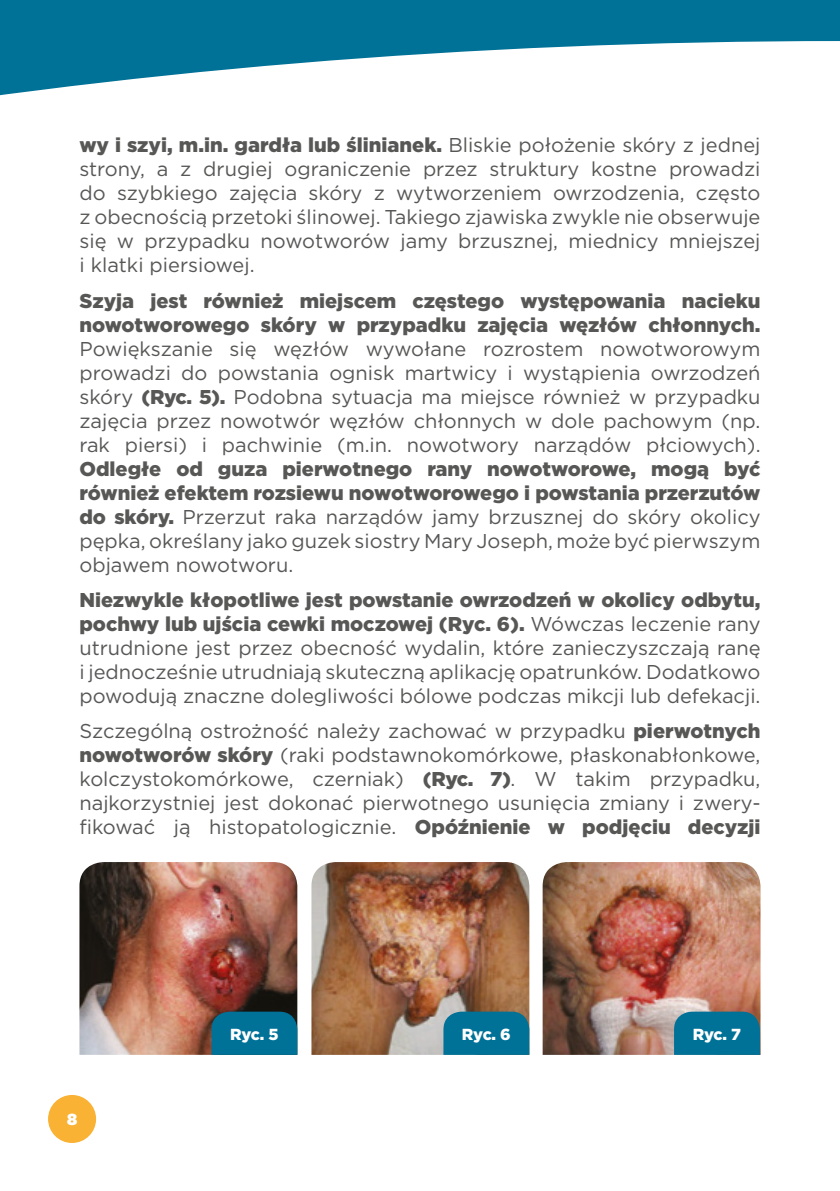
<style>
.page{position:relative;width:840px;height:1191px;background:#fff}
.page>*{position:absolute;margin:0;border:0;box-sizing:border-box;transform-origin:0 0}
.t1{font:20px/24px "Gotham";color:#575756;text-align:justify}
.t2{font:900 20px/24px "Gotham";color:#575756}
.t3{font:900 16px "Gotham";color:#fff}
.t4{font:900 16px "Gotham";color:#fff}
.s1{font-weight:900}
</style>
<div class="page">
<div style="left:0;top:0;width:839px;height:1191px;background:#007197"></div>
<div style="left:0;top:41px;width:839px;height:1150px;background:#fff"></div>
<div style="left:48px;top:1095px;width:48px;height:48px;background:#f9b234;border-radius:50%"></div>
<svg style="left:839px;top:0;width:1px;height:42px"></svg>
<img style="left:79px;top:862px;width:218px;height:192px">
<img style="left:311px;top:862px;width:218px;height:192px">
<img style="left:542px;top:862px;width:218px;height:192px">
<svg style="left:211px;top:1011px;width:86px;height:43px"></svg>
<svg style="left:443px;top:1011px;width:86px;height:43px"></svg>
<svg style="left:673px;top:1011px;width:86px;height:43px"></svg>
<p class="t1" style="left:79px;top:133px;width:682px"><span class="s1">wy i szyi, m.in. gardła lub ślinianek.</span> Bliskie położenie skóry z jednej strony, a z drugiej ograniczenie przez struktury kostne prowadzi do szybkiego zajęcia skóry z wytworzeniem owrzodzenia, często z obecnością przetoki ślinowej. Takiego zjawiska zwykle nie obserwuje się w przypadku nowotworów jamy brzusznej, miednicy mniejszej i klatki piersiowej.</p>
<p class="t2" style="left:79px;top:288px;width:682px">Szyja jest również miejscem częstego występowania nacieku nowotworowego skóry w przypadku zajęcia węzłów chłonnych.</p>
<p class="t1" style="left:79px;top:336px;width:682px">Powiększanie się węzłów wywołane rozrostem nowotworowym prowadzi do powstania ognisk martwicy i wystąpienia owrzodzeń skóry <span class="s1">(Ryc. 5).</span> Podobna sytuacja ma miejsce również w przypadku zajęcia przez nowotwór węzłów chłonnych w dole pachowym (np. rak piersi) i pachwinie (m.in. nowotwory narządów płciowych).</p>
<p class="t1" style="left:79px;top:456px;width:682px"><span class="s1">Odległe od guza pierwotnego rany nowotworowe, mogą być również efektem rozsiewu nowotworowego i powstania przerzutów do skóry.</span> Przerzut raka narządów jamy brzusznej do skóry okolicy pępka, określany jako guzek siostry Mary Joseph, może być pierwszym objawem nowotworu.</p>
<p class="t1" style="left:79px;top:587px;width:682px"><span class="s1">Niezwykle kłopotliwe jest powstanie owrzodzeń w okolicy odbytu, pochwy lub ujścia cewki moczowej (Ryc. 6).</span> Wówczas leczenie rany utrudnione jest przez obecność wydalin, które zanieczyszczają ranę i jednocześnie utrudniają skuteczną aplikację opatrunków. Dodatkowo powodują znaczne dolegliwości bólowe podczas mikcji lub defekacji.</p>
<p class="t1" style="left:79px;top:719px;width:682px">Szczególną ostrożność należy zachować w przypadku <span class="s1">pierwotnych nowotworów skóry</span> (raki podstawnokomórkowe, płaskonabłonkowe, kolczystokomórkowe, czerniak) <span class="s1">(Ryc. 7)</span>. W takim przypadku, najkorzystniej jest dokonać pierwotnego usunięcia zmiany i zwery&shy;fikować ją histopatologicznie. <span class="s1">Opóźnienie w podjęciu decyzji</span></p>
<p class="t4" style="left:67px;top:1108px;width:12px">8</p>
<p class="t3" style="left:230px;top:1023px;width:50px">Ryc. 5</p>
<p class="t3" style="left:461px;top:1023px;width:50px">Ryc. 6</p>
<p class="t3" style="left:692px;top:1023px;width:50px">Ryc. 7</p>
</div>
